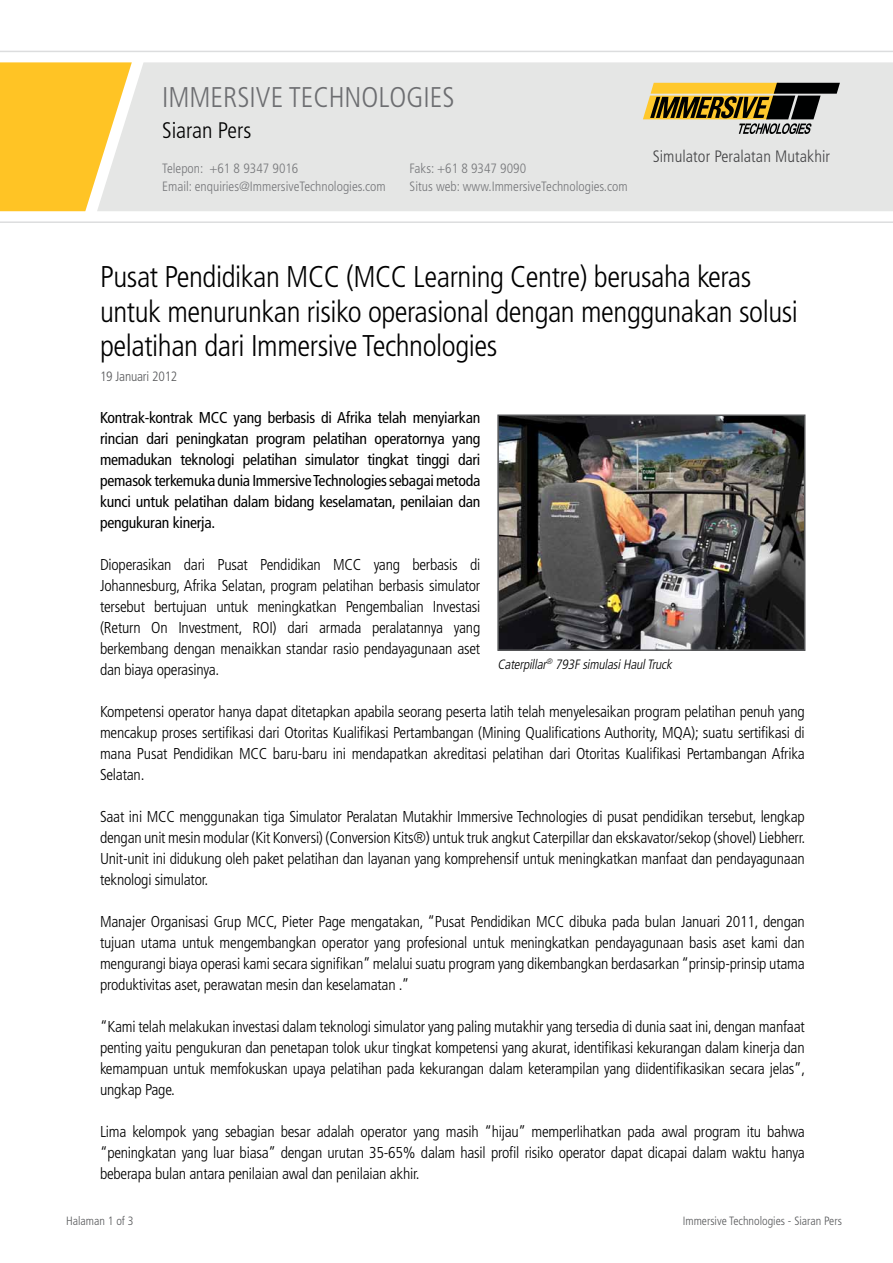
<style>
.page{position:relative;width:893px;height:1263px;background:#fff}
.page>*{position:absolute;margin:0;border:0;box-sizing:border-box;transform-origin:0 0}
.t1{font:300 condensed 30px/34.5px "Frutiger LT Std";letter-spacing:-.015em;color:#000}
.t2{font:300 condensed 28.5px "Frutiger";color:#6d6e71}
.t3{font:300 condensed 22.5px "Frutiger LT Std";color:#000}
.t4{font:300 condensed 22.5px "Frutiger";color:#000}
.t5{font:300 condensed 16.5px "Frutiger";letter-spacing:.005em;color:#434345}
.t6{font:300 condensed 15.75px/21px "Frutiger LT Std";letter-spacing:-.015em;color:#000;text-align:justify}
.t7{font:condensed 15.75px/21px "Frutiger LT Std";letter-spacing:-.015em;color:#000;text-align:justify}
.t8{font:300 condensed 13.5px "Frutiger";color:#77787b}
.t9{font:300 condensed 13.5px/18px "Frutiger LT Std";color:#77787b}
.t10{font:italic 300 condensed 13.5px "Frutiger LT Std";color:#000}
.t11{font:300 condensed 13.5px "Frutiger LT Std";letter-spacing:-.015em;color:#58595b}
.t12{font:300 condensed 12px "Frutiger";color:#58595b}
</style>
<div class="page">
<div style="left:0;top:62px;width:97px;height:149px;background:#ffc425"></div>
<div style="left:97px;top:62px;width:796px;height:149px;background:#e5e6e5"></div>
<hr style="left:0;top:51px;width:893px;height:1px;background:#dcddde">
<hr style="left:0;top:221px;width:893px;height:2px;background:#dcddde">
<svg style="left:643px;top:83px;width:197px;height:51px;background:#998b60"></svg>
<img style="left:500px;top:417px;width:302px;height:231px">
<div style="left:497px;top:414px;width:308px;height:237px;border:2px solid #58595b"></div>
<h2 class="t2" style="left:162px;top:81px;width:294px">IMMERSIVE TECHNOLOGIES</h2>
<h3 class="t4" style="left:162px;top:118px;width:91px">Siaran Pers</h3>
<p class="t8" style="left:162px;top:161px;width:138px">Telepon: +61 8 9347 9016</p>
<p class="t8" style="left:410px;top:161px;width:118px">Faks: +61 8 9347 9090</p>
<p class="t8" style="left:162px;top:179px;width:225px">Email: enquiries@ImmersiveTechnologies.com</p>
<p class="t8" style="left:410px;top:179px;width:219px">Situs web: www.ImmersiveTechnologies.com</p>
<h3 class="t3" style="left:162px;top:118px;width:121px">Media R lease</h3>
<p class="t9" style="left:162px;top:160px;width:131px">Phone: +61 8 9347 9016</p>
<p class="t9" style="left:410px;top:160px;width:194px;text-indent:11px">x: +61 8 9347 9090<br>Web: www.ImmersiveTechnologies.com</p>
<p class="t5" style="left:653px;top:147px;width:179px">Simulator Peralatan Mutakhir</p>
<h1 class="t1" style="left:100px;top:260px;width:699px">Pusat Pendidikan MCC (MCC Learning Centre) berusaha keras untuk menurunkan risiko operasional dengan menggunakan solusi pelatihan dari Immersive Technologies</h1>
<p class="t11" style="left:100px;top:368px;width:79px">19 Januari 2012</p>
<p class="t7" style="left:100px;top:408px;width:382px">Kontrak-kontrak MCC yang berbasis di Afrika telah menyiarkan rincian dari peningkatan program pelatihan operatornya yang memadukan teknologi pelatihan simulator tingkat tinggi dari pemasok terkemuka dunia Immersive Technologies sebagai metoda kunci untuk pelatihan dalam bidang keselamatan, penilaian dan pengukuran kinerja.</p>
<p class="t6" style="left:100px;top:555px;width:382px">Dioperasikan dari Pusat Pendidikan MCC yang berbasis di Johannesburg, Afrika Selatan, program pelatihan berbasis simulator tersebut bertujuan untuk meningkatkan Pengembalian Investasi (Return On Investment, ROI) dari armada peralatannya yang berkembang dengan menaikkan standar rasio pendayagunaan aset dan biaya operasinya.</p>
<p class="t6" style="left:100px;top:702px;width:706px">Kompetensi operator hanya dapat ditetapkan apabila seorang peserta latih telah menyelesaikan program pelatihan penuh yang mencakup proses sertifikasi dari Otoritas Kualifikasi Pertambangan (Mining Qualifications Authority, MQA); suatu sertifikasi di mana Pusat Pendidikan MCC baru-baru ini mendapatkan akreditasi pelatihan dari Otoritas Kualifikasi Pertambangan Afrika Selatan.</p>
<p class="t6" style="left:100px;top:807px;width:707px">Saat ini MCC menggunakan tiga Simulator Peralatan Mutakhir Immersive Technologies di pusat pendidikan tersebut, lengkap dengan unit mesin modular (Kit Konversi) (Conversion Kits®) untuk truk angkut Caterpillar dan ekskavator/sekop (shovel) Liebherr.<br>Unit-unit ini didukung oleh paket pelatihan dan layanan yang komprehensif untuk meningkatkan manfaat dan pendayagunaan teknologi simulator.</p>
<p class="t6" style="left:100px;top:912px;width:706px">Manajer Organisasi Grup MCC, Pieter Page mengatakan, “Pusat Pendidikan MCC dibuka pada bulan Januari 2011, dengan tujuan utama untuk mengembangkan operator yang profesional untuk meningkatkan pendayagunaan basis aset kami dan mengurangi biaya operasi kami secara signifikan” melalui suatu program yang dikembangkan berdasarkan “prinsip-prinsip utama produktivitas aset, perawatan mesin dan keselamatan .”</p>
<p class="t6" style="left:100px;top:1017px;width:707px">“Kami telah melakukan investasi dalam teknologi simulator yang paling mutakhir yang tersedia di dunia saat ini, dengan manfaat penting yaitu pengukuran dan penetapan tolok ukur tingkat kompetensi yang akurat, identifikasi kekurangan dalam kinerja dan kemampuan untuk memfokuskan upaya pelatihan pada kekurangan dalam keterampilan yang diidentifikasikan secara jelas”, ungkap Page.</p>
<p class="t6" style="left:100px;top:1122px;width:706px">Lima kelompok yang sebagian besar adalah operator yang masih “hijau” memperlihatkan pada awal program itu bahwa “peningkatan yang luar biasa” dengan urutan 35-65% dalam hasil profil risiko operator dapat dicapai dalam waktu hanya beberapa bulan antara penilaian awal dan penilaian akhir.</p>
<p class="t10" style="left:497px;top:657px;width:179px">Caterpillar<sup>®</sup> 793FsimulasiHaulTruck</p>
<p class="t12" style="left:66px;top:1214px;width:69px">Halaman 1 of 3</p>
<p class="t12" style="left:683px;top:1214px;width:161px">Immersive Technologies - Siaran Pers</p>
</div>
